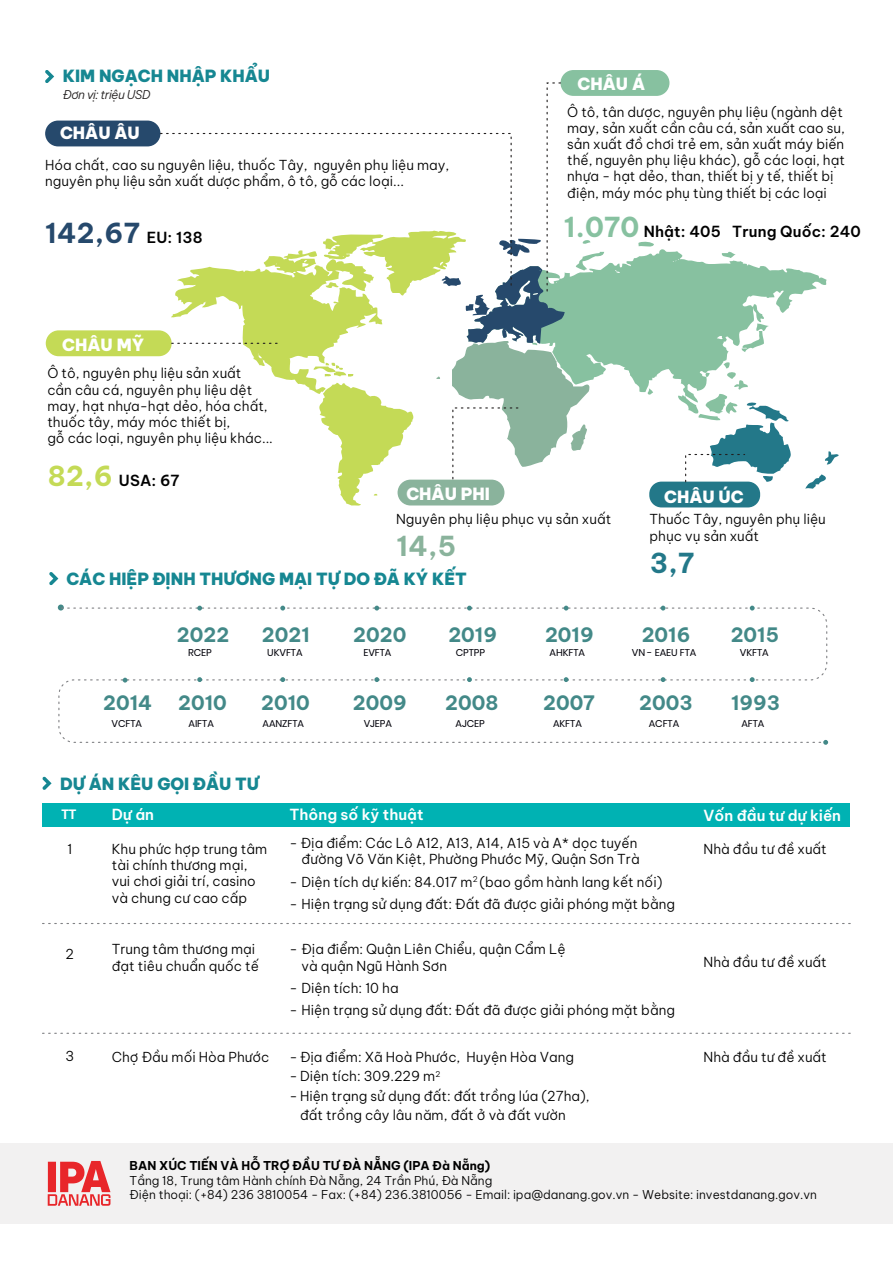
<style>
.page{position:relative;width:893px;height:1263px;background:#fff}
.page>*{position:absolute;margin:0;border:0;box-sizing:border-box;transform-origin:0 0}
.t1{font:700 27px "Be Vietnam Pro";color:#26496c}
.t2{font:700 27px "Be Vietnam Pro";color:#8ab39c}
.t3{font:700 27px "Be Vietnam Pro";color:#237889}
.t4{font:700 19.5px "Be Vietnam Pro";color:#438988}
.t5{font:900 16.5px "Be Vietnam Pro";color:#168792}
.t6{font:900 16.5px "Be Vietnam Pro";color:#fff}
.t7{font:600 15px "Be Vietnam Pro";letter-spacing:.01em;color:#000}
.t8{font:600 15px "Be Vietnam Pro";color:#fff}
.t9{font:300 13.5px/16.2px "Be Vietnam Pro";color:#000}
.t10{font:600 13.5px "Poppins";color:#fff}
.t11{font:300 12px/14.4px "Be Vietnam Pro";color:#000}
.t12{font:700 12px "Be Vietnam Pro";color:#000}
.t13{font:italic 300 12px "Be Vietnam Pro";letter-spacing:-.035em;color:#221f1f}
.t14{font:9.9px "Poppins";letter-spacing:-.005em;color:#000009}
.s1{font-weight:600;font-size:15px;color:#000}
.s2{font-weight:700;font-size:27px;color:#87c1a0}
.s3{font-weight:700;font-size:27px;color:#c4da56}
</style>
<div class="page">
<div style="left:0;top:1143px;width:893px;height:81px;background:#f2f1f1"></div>
<div style="left:46px;top:330px;width:126px;height:26px;background:#c4da56;border-radius:13px"></div>
<div style="left:43px;top:803px;width:807px;height:23px;background:#00b2b3"></div>
<div style="left:45px;top:121px;width:115px;height:25px;background:#26496c;border-radius:13px"></div>
<svg style="left:638px;top:241px;width:16px;height:6px"></svg>
<svg style="left:825px;top:451px;width:14px;height:13px"></svg>
<svg style="left:805px;top:474px;width:21px;height:15px"></svg>
<svg style="left:604px;top:249px;width:223px;height:146px;fill:#87c1a0"></svg>
<div style="left:649px;top:482px;width:111px;height:25px;background:#237889;border-radius:12px"></div>
<div style="left:560px;top:70px;width:109px;height:26px;background:#87c1a0;border-radius:13px"></div>
<svg style="left:58px;top:604px;width:6px;height:3px"></svg>
<svg style="left:49px;top:572px;width:9px;height:13px"></svg>
<svg style="left:42px;top:776px;width:10px;height:14px"></svg>
<svg style="left:45px;top:70px;width:9px;height:13px"></svg>
<svg style="left:171px;top:82px;width:433px;height:424px"></svg>
<svg style="left:678px;top:361px;width:113px;height:122px"></svg>
<svg style="left:48px;top:1161px;width:63px;height:45px"></svg>
<svg style="left:58px;top:607px;width:770px;height:136px"></svg>
<svg style="left:750px;top:677px;width:5px;height:5px"></svg>
<svg style="left:661px;top:677px;width:4px;height:5px"></svg>
<svg style="left:564px;top:677px;width:5px;height:5px"></svg>
<svg style="left:467px;top:677px;width:5px;height:5px"></svg>
<svg style="left:374px;top:677px;width:5px;height:5px"></svg>
<svg style="left:280px;top:677px;width:5px;height:5px"></svg>
<svg style="left:197px;top:677px;width:5px;height:5px"></svg>
<svg style="left:197px;top:606px;width:5px;height:4px"></svg>
<svg style="left:280px;top:606px;width:5px;height:4px"></svg>
<svg style="left:374px;top:606px;width:5px;height:4px"></svg>
<svg style="left:467px;top:606px;width:5px;height:4px"></svg>
<svg style="left:564px;top:606px;width:5px;height:4px"></svg>
<svg style="left:661px;top:606px;width:4px;height:4px"></svg>
<svg style="left:750px;top:606px;width:5px;height:4px"></svg>
<svg style="left:123px;top:678px;width:5px;height:4px"></svg>
<svg style="left:823px;top:740px;width:5px;height:5px"></svg>
<svg style="left:43px;top:923px;width:807px;height:1px"></svg>
<svg style="left:43px;top:1033px;width:807px;height:1px"></svg>
<p class="t5" style="left:63px;top:62px;width:209px">KIM NGẠCH NHẬP KHẨU</p>
<p class="t13" style="left:63px;top:85px;width:89px">Đơn vị: triệu USD</p>
<p class="t6" style="left:60px;top:119px;width:81px">CHÂU ÂU</p>
<p class="t9" style="left:45px;top:156px;width:406px">Hóa chất, cao su nguyên liệu, thuốc Tây, nguyên phụ liệu may, nguyên phụ liệu sản xuất dược phẩm, ô tô, gỗ các loại...</p>
<h1 class="t1" style="left:45px;top:210px;width:159px">142,67 <span class="s1">EU: 138</span></h1>
<p class="t6" style="left:62px;top:331px;width:83px">CHÂU MỸ</p>
<p class="t9" style="left:47px;top:364px;width:227px">Ô tô, nguyên phụ liệu sản xuất<br>cần câu cá, nguyên phụ liệu dệt may, hạt nhựa-hạt dẻo, hóa chất, thuốc tây, máy móc thiết bị,<br>gỗ các loại, nguyên phụ liệu khác...</p>
<p class="t6" style="left:578px;top:69px;width:69px">CHÂU Á</p>
<p class="t9" style="left:567px;top:102px;width:279px">Ô tô, tân dược, nguyên phụ liệu (ngành dệt may, sản xuất cần câu cá, sản xuất cao su, sản xuất đồ chơi trẻ em, sản xuất máy biến thế, nguyên phụ liệu khác), gỗ các loại, hạt nhựa - hạt dẻo, than, thiết bị y tế, thiết bị điện, máy móc phụ tùng thiết bị các loại</p>
<p class="t7" style="left:564px;top:218px;width:299px"><span class="s2">1.070</span> Nhật: 405 Trung Quốc: 240</p>
<p class="t7" style="left:48px;top:467px;width:133px"><span class="s3">82,6</span> USA: 67</p>
<p class="t6" style="left:406px;top:479px;width:85px">CHÂU PHI</p>
<h1 class="t2" style="left:396px;top:523px;width:61px">14,5</h1>
<p class="t9" style="left:396px;top:509px;width:217px">Nguyên phụ liệu phục vụ sản xuất</p>
<p class="t5" style="left:66px;top:565px;width:402px">CÁC HIỆP ĐỊNH THƯƠNG MẠI TỰ DO ĐÃ KÝ KẾT</p>
<p class="t6" style="left:664px;top:483px;width:81px">CHÂU ÚC</p>
<p class="t9" style="left:649px;top:510px;width:178px">Thuốc Tây, nguyên phụ liệu phục vụ sản xuất</p>
<h1 class="t3" style="left:650px;top:540px;width:46px">3,7</h1>
<h2 class="t4" style="left:177px;top:618px;width:54px">2022</h2>
<h2 class="t4" style="left:262px;top:618px;width:49px">2021</h2>
<h2 class="t4" style="left:353px;top:618px;width:55px">2020</h2>
<h2 class="t4" style="left:448px;top:618px;width:50px">2019</h2>
<h2 class="t4" style="left:545px;top:618px;width:50px">2019</h2>
<h2 class="t4" style="left:642px;top:618px;width:50px">2016</h2>
<h2 class="t4" style="left:731px;top:618px;width:50px">2015</h2>
<p class="t14" style="left:188px;top:647px;width:25px">RCEP</p>
<p class="t14" style="left:267px;top:647px;width:37px">UKVFTA</p>
<p class="t14" style="left:363px;top:647px;width:30px">EVFTA</p>
<p class="t14" style="left:456px;top:647px;width:31px">CPTPP</p>
<p class="t14" style="left:550px;top:647px;width:37px">AHKFTA</p>
<p class="t14" style="left:632px;top:647px;width:66px">VN - EAEU FTA</p>
<p class="t14" style="left:740px;top:647px;width:30px">VKFTA</p>
<h2 class="t4" style="left:103px;top:686px;width:51px">2014</h2>
<h2 class="t4" style="left:178px;top:686px;width:50px">2010</h2>
<h2 class="t4" style="left:261px;top:686px;width:50px">2010</h2>
<h2 class="t4" style="left:353px;top:686px;width:55px">2009</h2>
<h2 class="t4" style="left:445px;top:686px;width:55px">2008</h2>
<h2 class="t4" style="left:543px;top:686px;width:53px">2007</h2>
<h2 class="t4" style="left:639px;top:686px;width:55px">2003</h2>
<h2 class="t4" style="left:731px;top:686px;width:50px">1993</h2>
<p class="t14" style="left:112px;top:718px;width:32px">VCFTA</p>
<p class="t14" style="left:189px;top:718px;width:27px">AIFTA</p>
<p class="t14" style="left:263px;top:718px;width:43px">AANZFTA</p>
<p class="t14" style="left:364px;top:718px;width:30px">VJEPA</p>
<p class="t14" style="left:455px;top:718px;width:31px">AJCEP</p>
<p class="t14" style="left:553px;top:718px;width:30px">AKFTA</p>
<p class="t14" style="left:649px;top:718px;width:32px">ACFTA</p>
<p class="t14" style="left:741px;top:718px;width:25px">AFTA</p>
<p class="t5" style="left:60px;top:769px;width:201px">DỰ ÁN KÊU GỌI ĐẦU TƯ</p>
<p class="t10" style="left:61px;top:807px;width:17px">TT</p>
<p class="t8" style="left:112px;top:802px;width:44px">Dự án</p>
<p class="t8" style="left:290px;top:802px;width:135px">Thông số kỹ thuật</p>
<p class="t8" style="left:704px;top:803px;width:139px">Vốn đầu tư dự kiến</p>
<p class="t9" style="left:67px;top:840px;width:6px">1</p>
<p class="t9" style="left:66px;top:944px;width:10px">2</p>
<p class="t9" style="left:65px;top:1047px;width:10px">3</p>
<p class="t9" style="left:289px;top:834px;width:352px;text-align:right">- Địa điểm: Các Lô A12, A13, A14, A15 và A* dọc tuyến đường Võ Văn Kiệt, Phường Phước Mỹ, Quận Sơn Trà</p>
<p class="t9" style="left:289px;top:872px;width:374px">- Diện tích dự kiến: 84.017 m<sup>2</sup> (bao gồm hành lang kết nối)</p>
<p class="t9" style="left:289px;top:894px;width:387px">- Hiện trạng sử dụng đất: Đất đã được giải phóng mặt bằng</p>
<p class="t9" style="left:112px;top:840px;width:157px">Khu phức hợp trung tâm tài chính thương mại, vui chơi giải trí, casino và chung cư cao cấp</p>
<p class="t9" style="left:704px;top:840px;width:125px">Nhà đầu tư đề xuất</p>
<p class="t9" style="left:112px;top:940px;width:149px">Trung tâm thương mại đạt tiêu chuẩn quốc tế</p>
<p class="t9" style="left:301px;top:940px;width:265px;text-indent:-12px">- Địa điểm: Quận Liên Chiểu, quận Cẩm Lệ và quận Ngũ Hành Sơn</p>
<p class="t9" style="left:289px;top:978px;width:111px">- Diện tích: 10 ha</p>
<p class="t9" style="left:289px;top:1001px;width:387px">- Hiện trạng sử dụng đất: Đất đã được giải phóng mặt bằng</p>
<p class="t9" style="left:704px;top:953px;width:125px">Nhà đầu tư đề xuất</p>
<p class="t9" style="left:112px;top:1047px;width:159px">Chợ Đầu mối Hòa Phước</p>
<p class="t9" style="left:289px;top:1048px;width:286px">- Địa điểm: Xã Hoà Phước, Huyện Hòa Vang</p>
<p class="t9" style="left:289px;top:1067px;width:152px">- Diện tích: 309.229 m<sup>2</sup></p>
<p class="t9" style="left:300px;top:1085px;width:291px;line-height:19.2px;text-indent:-11px">- Hiện trạng sử dụng đất: đất trồng lúa (27ha), đất trồng cây lâu năm, đất ở và đất vườn</p>
<p class="t9" style="left:704px;top:1047px;width:125px">Nhà đầu tư đề xuất</p>
<p class="t12" style="left:130px;top:1155px;width:362px">BAN XÚC TIẾN VÀ HỖ TRỢ ĐẦU TƯ ĐÀ NẴNG (IPA Đà Nẵng)</p>
<p class="t11" style="left:130px;top:1172px;width:689px">Tầng 18, Trung tâm Hành chính Đà Nẵng, 24 Trần Phú, Đà Nẵng<br>Điện thoại: (+84) 236 3810054 - Fax: (+84) 236.3810056 - Email: ipa@danang.gov.vn - Website: investdanang.gov.vn</p>
</div>
